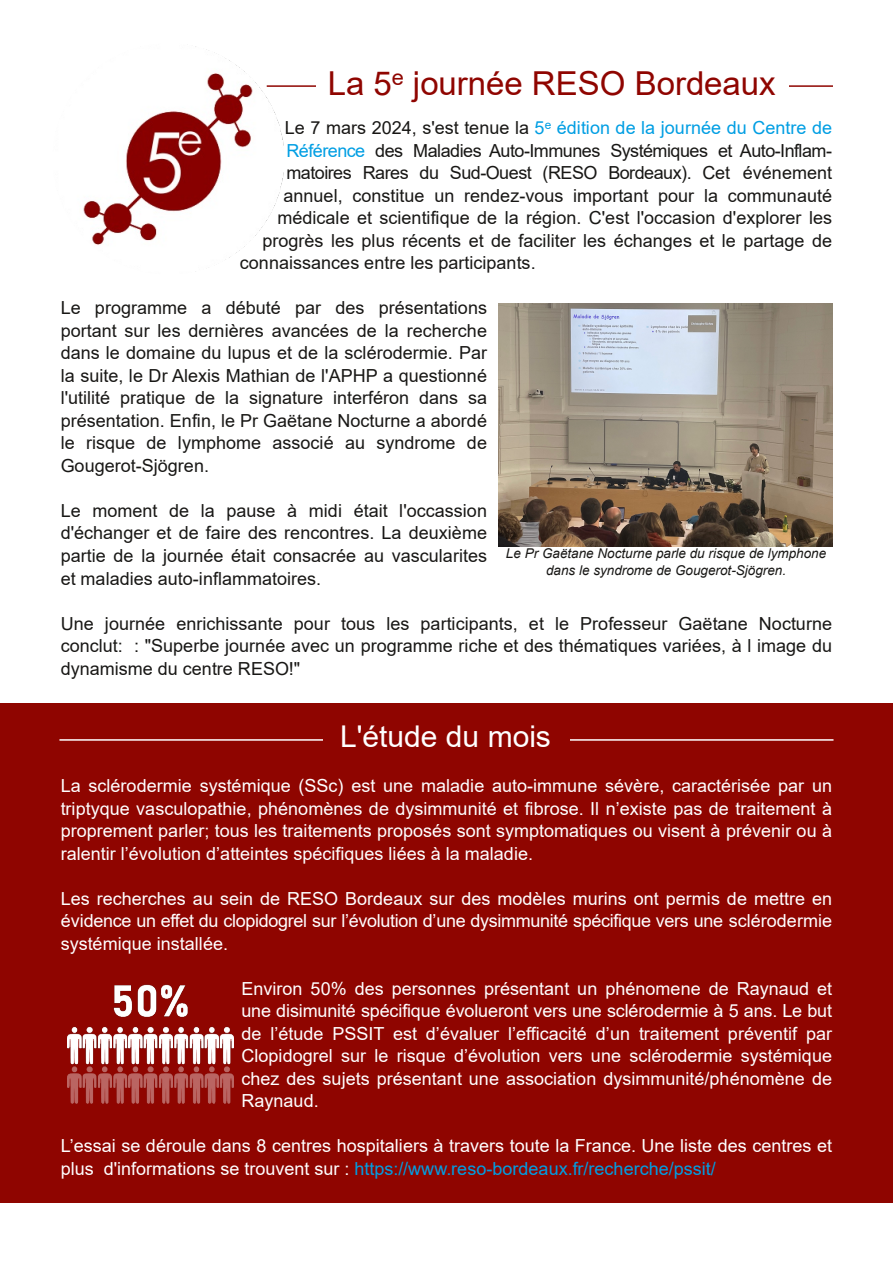
<style>
.page{position:relative;width:893px;height:1263px;background:#fff}
.page>*{position:absolute;margin:0;border:0;box-sizing:border-box;transform-origin:0 0}
.t1{font:33px "Arial";color:#8f0500}
.t2{font:30px "Arial";color:#fff}
.t3{font:18px/22.5px "Arial";color:#fff;text-align:justify}
.t4{font:18px/22.5px "Arial";color:#181715;text-align:justify}
.t5{font:18px "Arial";letter-spacing:-.03em;color:#181715}
.t6{font:18px "Arial";color:#009ee3}
.t7{font:italic 13.5px/16.5px "Arial";color:#181715;text-align:center}
.s1{color:#181715}
.s2{color:#009ee3}
</style>
<div class="page">
<div style="left:0;top:704px;width:893px;height:499px;background:#8f0500"></div>
<img style="left:498px;top:303px;width:335px;height:244px">
<img style="left:53px;top:43px;width:231px;height:231px;border-radius:50%">
<hr style="left:59px;top:739px;width:774px;height:2px;background:#fff">
<div style="left:323px;top:725px;width:247px;height:35px;background:#8f0500"></div>
<img style="left:67px;top:984px;width:167px;height:120px">
<hr style="left:267px;top:85px;width:566px;height:2px;background:#8f0500">
<div style="left:316px;top:71px;width:473px;height:40px;background:#fff"></div>
<h1 class="t1" style="left:328px;top:65px;width:449px">La 5<sup>e</sup> journée RESO Bordeaux</h1>
<p class="t6" style="left:285px;top:118px;width:549px"><span class="s1">Le 7 mars 2024, s'est tenue la</span> 5<sup>e</sup> édition de la journée du Centre de</p>
<p class="t5" style="left:286px;top:141px;width:547px"><span class="s2">Référence</span> des Maladies Auto-Immunes Systémiques et Auto-Inflam-</p>
<p class="t5" style="left:286px;top:163px;width:547px">matoires Rares du Sud-Ouest (RESO Bordeaux). Cet événement</p>
<p class="t4" style="left:283px;top:184px;width:550px">annuel, constitue un rendez-vous important pour la communauté</p>
<p class="t4" style="left:277px;top:207px;width:556px">médicale et scientifique de la région. C'est l'occasion d'explorer les</p>
<p class="t4" style="left:262px;top:229px;width:571px">progrès les plus récents et de faciliter les échanges et le partage de</p>
<p class="t4" style="left:240px;top:252px;width:297px">connaissances entre les participants.</p>
<p class="t4" style="left:61px;top:297px;width:428px">Le programme a débuté par des présentations portant sur les dernières avancées de la recherche dans le domaine du lupus et de la sclérodermie. Par la suite, le Dr Alexis Mathian de l'APHP a questionné l'utilité pratique de la signature interféron dans sa présentation. Enfin, le Pr Gaëtane Nocturne a abordé le risque de lymphome associé au syndrome de Gougerot-Sjögren.</p>
<p class="t4" style="left:61px;top:499px;width:428px">Le moment de la pause à midi était l'occassion d'échanger et de faire des rencontres. La deuxième partie de la journée était consacrée au vascularites et maladies auto-inflammatoires.</p>
<p class="t4" style="left:61px;top:612px;width:773px">Une journée enrichissante pour tous les participants, et le Professeur Gaëtane Nocturne conclut: : "Superbe journée avec un programme riche et des thématiques variées, à l image du dynamisme du centre RESO!"</p>
<p class="t7" style="left:506px;top:545px;width:322px">Le Pr Gaëtane Nocturne parle du risque de lymphone dans le syndrome de Gougerot-Sjögren.</p>
<h2 class="t2" style="left:340px;top:719px;width:212px">L'étude du mois</h2>
<p class="t3" style="left:61px;top:775px;width:773px">La sclérodermie systémique (SSc) est une maladie auto-immune sévère, caractérisée par un triptyque vasculopathie, phénomènes de dysimmunité et fibrose. Il n’existe pas de traitement à proprement parler; tous les traitements proposés sont symptomatiques ou visent à prévenir ou à ralentir l’évolution d’atteintes spécifiques liées à la maladie.</p>
<p class="t3" style="left:61px;top:887px;width:773px">Les recherches au sein de RESO Bordeaux sur des modèles murins ont permis de mettre en évidence un effet du clopidogrel sur l’évolution d’une dysimmunité spécifique vers une sclérodermie systémique installée.</p>
<p class="t3" style="left:241px;top:977px;width:592px">Environ 50% des personnes présentant un phénomene de Raynaud et une disimunité spécifique évolueront vers une sclérodermie à 5 ans. Le but de l’étude PSSIT est d’évaluer l’efficacité d’un traitement préventif par Clopidogrel sur le risque d’évolution vers une sclérodermie systémique chez des sujets présentant une association dysimmunité/phénomène de Raynaud.</p>
<p class="t3" style="left:61px;top:1135px;width:773px">L’essai se déroule dans 8 centres hospitaliers à travers toute la France. Une liste des centres et plus d'informations se trouvent sur : <span class="s2">https://www.reso-bordeaux.fr/recherche/pssit/</span></p>
</div>
